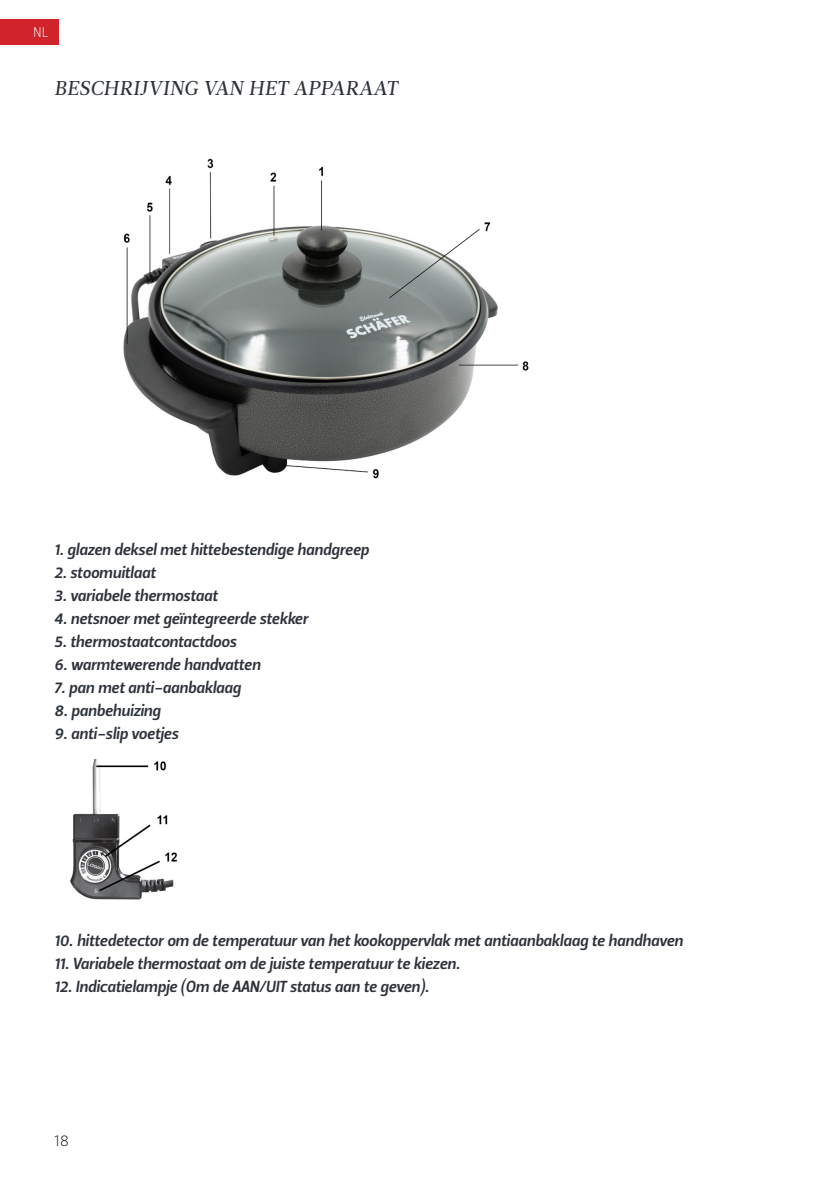
<style>
.page{position:relative;width:838px;height:1190px;background:#fff}
.page>*{position:absolute;margin:0;border:0;box-sizing:border-box;transform-origin:0 0}
.t1{font:20px "Leitura News Italic 2";letter-spacing:.015em;color:#2e333a}
.t2{font:16px "Leitura Sans Italic 3";letter-spacing:-.01em;color:#2e333a}
.t3{font:16px "Leitura Sans Grot 1";color:#231f20}
.t4{font:14px "Leitura Sans Grot 1";color:#fff}
</style>
<div class="page">
<div style="left:0;top:19px;width:59px;height:26px;background:#d1232a"></div>
<img style="left:123px;top:158px;width:406px;height:321px">
<img style="left:70px;top:760px;width:108px;height:140px">
<p class="t4" style="left:33px;top:24px;width:17px">NL</p>
<p class="t1" style="left:54px;top:76px;width:345px">BESCHRIJVING VAN HET APPARAAT</p>
<p class="t2" style="left:54px;top:540px;width:316px">1. glazen deksel met hittebestendige handgreep</p>
<p class="t2" style="left:54px;top:563px;width:103px">2. stoomuitlaat</p>
<p class="t2" style="left:54px;top:586px;width:165px">3. variabele thermostaat</p>
<p class="t2" style="left:54px;top:609px;width:255px">4. netsnoer met geïntegreerde stekker</p>
<p class="t2" style="left:54px;top:632px;width:184px">5. thermostaatcontactdoos</p>
<p class="t2" style="left:54px;top:655px;width:208px">6. warmtewerende handvatten</p>
<p class="t2" style="left:54px;top:678px;width:188px">7. pan met anti-aanbaklaag</p>
<p class="t2" style="left:54px;top:701px;width:108px">8. panbehuizing</p>
<p class="t2" style="left:54px;top:724px;width:126px">9. anti-slip voetjes</p>
<p class="t2" style="left:54px;top:931px;width:630px">10. hittedetector om de temperatuur van het kookoppervlak met antiaanbaklaag te handhaven</p>
<p class="t2" style="left:54px;top:954px;width:407px">11. Variabele thermostaat om de juiste temperatuur te kiezen.</p>
<p class="t2" style="left:54px;top:977px;width:377px">12. Indicatielampje (Om de AAN/UIT status aan te geven).</p>
<p class="t3" style="left:54px;top:1131px;width:16px">18</p>
</div>
